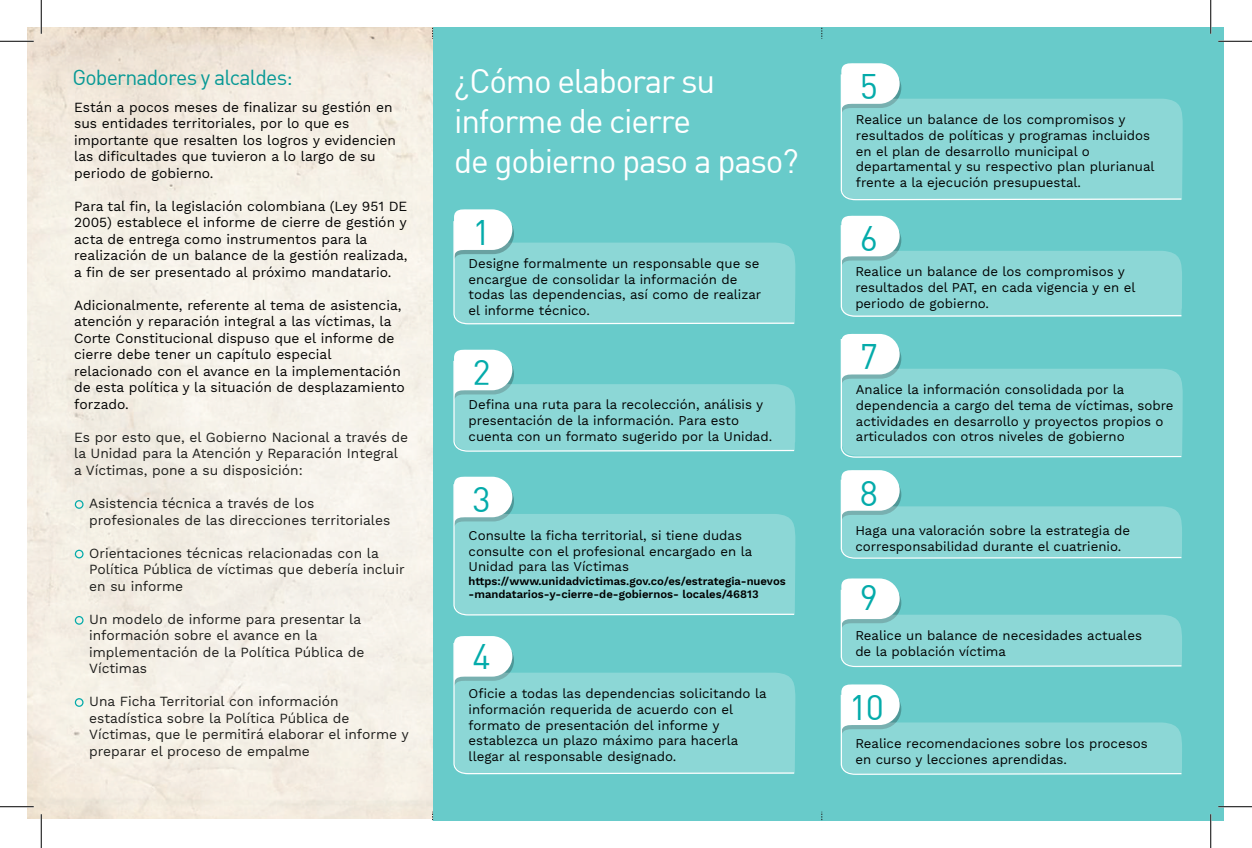
<style>
.page{position:relative;width:1252px;height:848px;background:#fff}
.page>*{position:absolute;margin:0;border:0;box-sizing:border-box;transform-origin:0 0}
.t1{font:34.75px "DIN";color:#04abaa}
.t2{font:33.38px/40.2px "DIN";letter-spacing:-.04em;color:#fff}
.t3{font:21.25px "DIN";letter-spacing:-.04em;color:#079995}
.t4{font:13.75px/16.5px "Work Sans";color:#000}
.t5{font:13.75px/16.5px "Work Sans";color:#1d1d1b}
.t6{font:13.25px/15.9px "Work Sans";color:#000}
.t7{font:600 11.25px/13.5px "Work Sans";color:#000}
</style>
<div class="page">
<img style="left:28px;top:28px;width:405px;height:790px">
<div style="left:433px;top:27px;width:791px;height:793px;background:#68cbca"></div>
<div style="left:75px;top:500px;width:9px;height:9px;border:1px solid #04abaa;border-radius:50%"></div>
<div style="left:75px;top:616px;width:9px;height:8px;border:1px solid #04abaa;border-radius:50%"></div>
<div style="left:75px;top:549px;width:9px;height:9px;border:1px solid #04abaa;border-radius:50%"></div>
<div style="left:75px;top:698px;width:9px;height:8px;border:1px solid #04abaa;border-radius:50%"></div>
<svg style="left:453px;top:209px;width:342px;height:116px"></svg>
<svg style="left:453px;top:349px;width:342px;height:103px"></svg>
<svg style="left:454px;top:476px;width:53px;height:7px"></svg>
<svg style="left:453px;top:483px;width:342px;height:133px"></svg>
<svg style="left:454px;top:636px;width:51px;height:5px"></svg>
<svg style="left:453px;top:641px;width:342px;height:133px"></svg>
<svg style="left:841px;top:63px;width:56px;height:10px"></svg>
<svg style="left:840px;top:73px;width:342px;height:128px"></svg>
<svg style="left:840px;top:333px;width:342px;height:125px"></svg>
<svg style="left:840px;top:215px;width:342px;height:102px"></svg>
<svg style="left:840px;top:470px;width:342px;height:89px"></svg>
<svg style="left:840px;top:578px;width:342px;height:90px"></svg>
<svg style="left:840px;top:684px;width:342px;height:91px"></svg>
<svg style="left:432px;top:27px;width:1px;height:12px"></svg>
<hr style="left:0;top:40px;width:34px;height:2px;background:#fff">
<hr style="left:1218px;top:40px;width:34px;height:2px;background:#fff">
<hr style="left:0;top:805px;width:34px;height:2px;background:#fff">
<hr style="left:1218px;top:805px;width:34px;height:2px;background:#fff">
<hr style="left:40px;top:0;width:2px;height:34px;background:#fff">
<hr style="left:40px;top:814px;width:2px;height:34px;background:#fff">
<hr style="left:0;top:41px;width:34px;height:1px;background:#000">
<hr style="left:1218px;top:41px;width:34px;height:1px;background:#000">
<hr style="left:0;top:806px;width:34px;height:1px;background:#000">
<hr style="left:1218px;top:806px;width:34px;height:1px;background:#000">
<hr style="left:41px;top:0;width:1px;height:34px;background:#000">
<hr style="left:41px;top:814px;width:1px;height:34px;background:#000">
<hr style="left:1210px;top:0;width:1px;height:34px;background:#000">
<hr style="left:1210px;top:814px;width:1px;height:34px;background:#000">
<h3 class="t3" style="left:72px;top:64px;width:222px">Gobernadores y alcaldes:</h3>
<p class="t4" style="left:74px;top:99px;width:323px">Están a pocos meses de finalizar su gestión en sus entidades territoriales, por lo que es importante que resalten los logros y evidencien las dificultades que tuvieron a lo largo de su periodo de gobierno.</p>
<p class="t4" style="left:74px;top:198px;width:335px">Para tal fin, la legislación colombiana (Ley 951 DE 2005) establece el informe de cierre de gestión y acta de entrega como instrumentos para la realización de un balance de la gestión realizada, a fin de ser presentado al próximo mandatario.</p>
<p class="t4" style="left:74px;top:297px;width:332px">Adicionalmente, referente al tema de asistencia, atención y reparación integral a las víctimas, la Corte Constitucional dispuso que el informe de cierre debe tener un capítulo especial relacionado con el avance en la implementación de esta política y la situación de desplazamiento forzado.</p>
<p class="t5" style="left:74px;top:429px;width:336px">Es por esto que, el Gobierno Nacional a través de la Unidad para la Atención y Reparación Integral a Víctimas, pone a su disposición:</p>
<p class="t5" style="left:89px;top:495px;width:303px">Asistencia técnica a través de los profesionales de las direcciones territoriales</p>
<p class="t5" style="left:89px;top:545px;width:317px">Orientaciones técnicas relacionadas con la<br>Política Pública de víctimas que debería incluir en su informe</p>
<p class="t5" style="left:89px;top:611px;width:277px">Un modelo de informe para presentar la información sobre el avance en la implementación de la Política Pública de<br>Víctimas</p>
<p class="t5" style="left:89px;top:693px;width:321px">Una Ficha Territorial con información estadística sobre la Política Pública de Víctimas, que le permitirá elaborar el informe y preparar el proceso de empalme</p>
<h2 class="t2" style="left:454px;top:60px;width:346px">¿Cómo elaborar su informe de cierre<br>de gobierno paso a paso?</h2>
<h1 class="t1" style="left:472px;top:210px;width:20px">1</h1>
<p class="t6" style="left:469px;top:256px;width:294px">Designe formalmente un responsable que se encargue de consolidar la información de todas las dependencias, así como de realizar el informe técnico.</p>
<h1 class="t1" style="left:472px;top:351px;width:20px">2</h1>
<p class="t6" style="left:469px;top:397px;width:305px">Defina una ruta para la recolección, análisis y presentación de la información. Para esto cuenta con un formato sugerido por la Unidad.</p>
<h1 class="t1" style="left:472px;top:478px;width:20px">3</h1>
<p class="t6" style="left:469px;top:528px;width:285px">Consulte la ficha territorial, si tiene dudas consulte con el profesional encargado en la<br>Unidad para las Víctimas</p>
<p class="t7" style="left:469px;top:575px;width:319px">https://www.unidadvictimas.gov.co/es/estrategia-nuevos -mandatarios-y-cierre-de-gobiernos- locales/46813</p>
<h1 class="t1" style="left:472px;top:634px;width:20px">4</h1>
<p class="t6" style="left:469px;top:686px;width:299px">Oficie a todas las dependencias solicitando la información requerida de acuerdo con el formato de presentación del informe y establezca un plazo máximo para hacerla llegar al responsable designado.</p>
<h1 class="t1" style="left:860px;top:64px;width:20px">5</h1>
<p class="t6" style="left:856px;top:112px;width:300px">Realice un balance de los compromisos y resultados de políticas y programas incluidos en el plan de desarrollo municipal o departamental y su respectivo plan plurianual frente a la ejecución presupuestal.</p>
<h1 class="t1" style="left:860px;top:217px;width:20px">6</h1>
<p class="t6" style="left:855px;top:264px;width:282px">Realice un balance de los compromisos y resultados del PAT, en cada vigencia y en el periodo de gobierno.</p>
<h1 class="t1" style="left:860px;top:335px;width:20px">7</h1>
<p class="t6" style="left:856px;top:382px;width:319px">Analice la información consolidada por la dependencia a cargo del tema de víctimas, sobre actividades en desarrollo y proyectos propios o articulados con otros niveles de gobierno</p>
<h1 class="t1" style="left:860px;top:471px;width:20px">8</h1>
<p class="t6" style="left:855px;top:523px;width:276px">Haga una valoración sobre la estrategia de corresponsabilidad durante el cuatrienio.</p>
<h1 class="t1" style="left:860px;top:576px;width:20px">9</h1>
<p class="t6" style="left:855px;top:628px;width:288px">Realice un balance de necesidades actuales de la población víctima</p>
<h1 class="t1" style="left:849px;top:685px;width:36px">10</h1>
<p class="t6" style="left:855px;top:735px;width:294px">Realice recomendaciones sobre los procesos en curso y lecciones aprendidas.</p>
</div>
